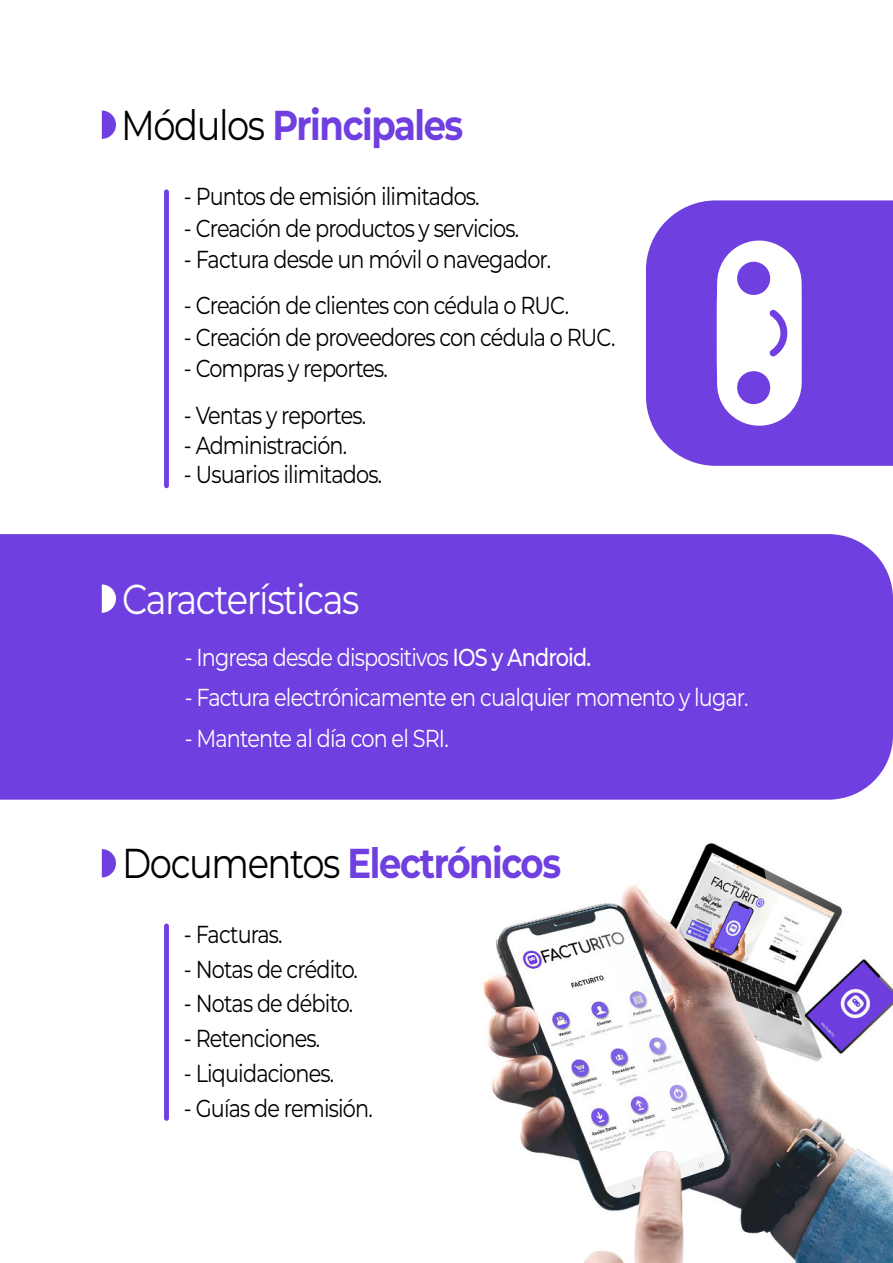
<style>
.page{position:relative;width:893px;height:1263px;background:#fff}
.page>*{position:absolute;margin:0;border:0;box-sizing:border-box;transform-origin:0 0}
.t1{font:700 41.7px "Montserrat";letter-spacing:-.04em;color:#6f3fe0;scale:.85 1}
.t2{font:41.7px "Montserrat";letter-spacing:-.04em;color:#fff;scale:.85 1}
.t3{font:24.6px "Montserrat";letter-spacing:-.04em;color:#000;scale:.85 1}
.t4{font:24.6px "Montserrat";letter-spacing:-.04em;color:#fff;scale:.85 1}
.s1{font-weight:400;color:#000}
.s2{font-weight:500}
</style>
<div class="page">
<div style="left:0;top:534px;width:893px;height:266px;background:#6f3fe0"></div>
<svg style="left:102px;top:111px;width:14px;height:28px"></svg>
<svg style="left:102px;top:849px;width:14px;height:28px"></svg>
<div style="left:164px;top:189px;width:5px;height:299px;background:#6f3fe0;border-radius:2px"></div>
<div style="left:164px;top:923px;width:5px;height:198px;background:#6f3fe0;border-radius:2px"></div>
<svg style="left:102px;top:584px;width:14px;height:29px"></svg>
<img style="left:483px;top:843px;width:410px;height:420px">
<div style="left:646px;top:200px;width:247px;height:266px;background:#6f3fe0"></div>
<svg style="left:716px;top:231px;width:86px;height:200px"></svg>
<h1 class="t1" style="left:121px;top:107px;width:404px"><span class="s1">Módulos</span> Principales</h1>
<p class="t3" style="left:184px;top:187px;width:349px">- Puntos de emisión ilimitados.</p>
<p class="t3" style="left:184px;top:218px;width:396px">- Creación de productos y servicios.</p>
<p class="t3" style="left:184px;top:249px;width:434px">- Factura desde un móvil o navegador.</p>
<p class="t3" style="left:184px;top:295px;width:455px">- Creación de clientes con cédula o RUC.</p>
<p class="t3" style="left:184px;top:328px;width:509px">- Creación de proveedores con cédula o RUC.</p>
<p class="t3" style="left:184px;top:359px;width:242px">- Compras y reportes.</p>
<p class="t3" style="left:184px;top:406px;width:216px">- Ventas y reportes.</p>
<p class="t3" style="left:184px;top:436px;width:194px">- Administración.</p>
<p class="t3" style="left:184px;top:465px;width:235px">- Usuarios ilimitados.</p>
<h1 class="t2" style="left:122px;top:582px;width:281px">Características</h1>
<p class="t4" style="left:185px;top:647px;width:480px">- Ingresa desde dispositivos <span class="s2">IOS y Android.</span></p>
<p class="t4" style="left:185px;top:688px;width:665px">- Factura electrónicamente en cualquier momento y lugar.</p>
<p class="t4" style="left:185px;top:728px;width:312px">- Mantente al día con el SRI.</p>
<h1 class="t1" style="left:122px;top:845px;width:518px"><span class="s1">Documentos</span> Electrónicos</h1>
<p class="t3" style="left:184px;top:925px;width:117px">- Facturas.</p>
<p class="t3" style="left:184px;top:959px;width:206px">- Notas de crédito.</p>
<p class="t3" style="left:184px;top:994px;width:201px">- Notas de débito.</p>
<p class="t3" style="left:184px;top:1029px;width:162px">- Retenciones.</p>
<p class="t3" style="left:184px;top:1063px;width:178px">- Liquidaciones.</p>
<p class="t3" style="left:184px;top:1098px;width:224px">- Guías de remisión.</p>
</div>
